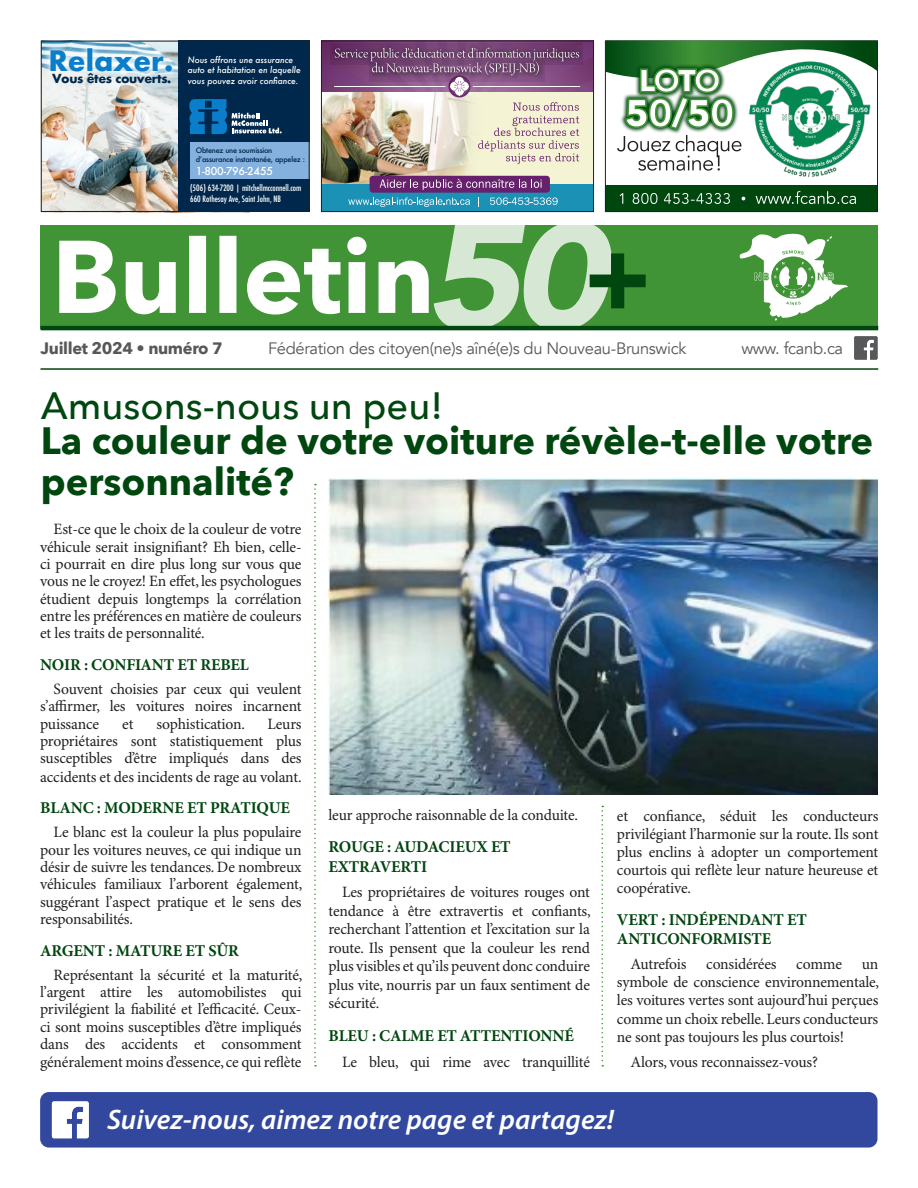
<style>
.page{position:relative;width:918px;height:1188px;background:#fff}
.page>*{position:absolute;margin:0;border:0;box-sizing:border-box;transform-origin:0 0}
.t1{font:700 38.1px/41.2px "Avenir Next";color:#00460f}
.t2{font:500 38.1px "Avenir Next";color:#00460f}
.t3{font:italic 600 28.35px "Myriad Pro";color:#fff}
.t4{font:700 27.45px "Futura";color:#0a7eca}
.t5{font:700 16.5px/19.4px "Minion Pro";letter-spacing:-.01em;color:#00460f}
.t6{font:16.5px "Avenir";letter-spacing:-.02em;color:#57585a}
.t7{font:700 16.5px "Avenir Next";letter-spacing:-.02em;color:#57585a}
.t8{font:15.75px/17.4px "Minion Pro";letter-spacing:-.01em;color:#231f20;text-align:justify}
.t9{font:700 12.15px "Futura";letter-spacing:-.03em;color:#00284c}
.t10{font:500 10.65px "Futura";letter-spacing:-.01em;color:#fff}
.t11{font:italic 500 8.55px/10.4px "Futura";color:#fff}
.t12{font:500 condensed 8.55px/10.2px "Futura";color:#fff}
.t13{font:500 7.35px/8.9px "Futura";letter-spacing:-.03em;color:#00284c}
</style>
<div class="page">
<div style="left:40px;top:225px;width:838px;height:103px;background:#419436"></div>
<hr style="left:40px;top:326px;width:838px;height:4px;background:#00460f">
<svg style="left:740px;top:234px;width:108px;height:87px"></svg>
<svg style="left:59px;top:225px;width:587px;height:101px"></svg>
<hr style="left:40px;top:368px;width:838px;height:2px;background:#00460f">
<svg style="left:854px;top:336px;width:23px;height:24px"></svg>
<img style="left:41px;top:41px;width:269px;height:171px">
<div style="left:40px;top:1092px;width:837px;height:56px;background:#31489e;border-radius:9px"></div>
<svg style="left:52px;top:1101px;width:37px;height:37px"></svg>
<div style="left:605px;top:185px;width:273px;height:27px;background:#00460f"></div>
<svg style="left:605px;top:40px;width:273px;height:164px"></svg>
<img style="left:323px;top:96px;width:174px;height:88px">
<div style="left:497px;top:64px;width:97px;height:127px;background:#f4f3d3"></div>
<div style="left:321px;top:184px;width:273px;height:28px;background:#1c91b6"></div>
<svg style="left:478px;top:102px;width:101px;height:62px"></svg>
<div style="left:370px;top:176px;width:180px;height:17px;background:#67206c;border-radius:3px"></div>
<svg style="left:380px;top:179px;width:162px;height:11px"></svg>
<svg style="left:348px;top:197px;width:122px;height:10px"></svg>
<svg style="left:490px;top:197px;width:68px;height:8px"></svg>
<div style="left:449px;top:76px;width:21px;height:21px;background:#692d69;border-radius:11px"></div>
<svg style="left:323px;top:43px;width:269px;height:53px;background:#875c84"></svg>
<hr style="left:334px;top:86px;width:111px;height:1px;background:#fff">
<hr style="left:473px;top:86px;width:107px;height:1px;background:#fff">
<div style="left:321px;top:41px;width:273px;height:171px;border:1px solid #231f20"></div>
<svg style="left:314px;top:484px;width:2px;height:583px"></svg>
<svg style="left:602px;top:806px;width:1px;height:261px"></svg>
<img style="left:329px;top:478px;width:549px;height:317px">
<h3 class="t4" style="left:49px;top:41px;width:126px">Relaxer.</h3>
<p class="t9" style="left:52px;top:70px;width:121px">Vous êtes couverts.</p>
<p class="t11" style="left:188px;top:54px;width:114px">Nous offrons une assurance auto et habitation en laquelle vous pouvez avoir confiance.</p>
<p class="t13" style="left:196px;top:146px;width:111px">Obtenez une soumission dʼassurance instantanée, appelez :</p>
<p class="t10" style="left:196px;top:163px;width:79px">1-800-796-2455</p>
<p class="t12" style="left:190px;top:183px;width:113px">(506) 634-7200 | mitchellmcconnell.com<br>660 Rothesay Ave, Saint John, NB</p>
<p class="t7" style="left:40px;top:334px;width:184px">Juillet 2024 • numéro 7</p>
<p class="t6" style="left:268px;top:339px;width:420px">Fédération des citoyen(ne)s aîné(e)s du Nouveau-Brunswick</p>
<p class="t6" style="left:741px;top:339px;width:103px">www. fcanb.ca</p>
<h1 class="t2" style="left:41px;top:373px;width:404px">Amusons-nous un peu!</h1>
<h1 class="t1" style="left:41px;top:420px;width:834px">La couleur de votre voiture révèle-t-elle votre personnalité?</h1>
<p class="t8" style="left:40px;top:521px;width:263px;text-indent:14px">Est-ce que le choix de la couleur de votre véhicule serait insignifiant? Eh bien, celle&shy;ci pourrait en dire plus long sur vous que vous ne le croyez! En effet, les psychologues étudient depuis longtemps la corrélation entre les préférences en matière de couleurs et les traits de personnalité.</p>
<p class="t5" style="left:40px;top:656px;width:210px">NOIR : CONFIANT ET REBEL</p>
<p class="t8" style="left:40px;top:681px;width:263px;text-indent:14px">Souvent choisies par ceux qui veulent s’affirmer, les voitures noires incarnent puissance</p>
<p class="t8" style="left:122px;top:716px;width:13px">et</p>
<p class="t8" style="left:157px;top:716px;width:90px">sophistication.</p>
<p class="t8" style="left:40px;top:716px;width:263px;text-indent:227px">Leurs propriétaires sont statistiquement plus susceptibles d’être impliqués dans des accidents et des incidents de rage au volant.</p>
<p class="t5" style="left:40px;top:799px;width:251px">BLANC : MODERNE ET PRATIQUE</p>
<p class="t8" style="left:40px;top:824px;width:264px;text-indent:14px">Le blanc est la couleur la plus populaire pour les voitures neuves, ce qui indique un désir de suivre les tendances. De nombreux véhicules familiaux l’arborent également, suggérant l’aspect pratique et le sens des responsabilités.</p>
<p class="t5" style="left:40px;top:941px;width:200px">ARGENT : MATURE ET SÛR</p>
<p class="t8" style="left:40px;top:967px;width:264px;text-indent:14px">Représentant la sécurité et la maturité, l’argent attire les automobilistes qui privilégient la fiabilité et l’efficacité. Ceux&shy;ci sont moins susceptibles d’être impliqués dans des accidents et consomment généralement moins d’essence, ce qui reflète</p>
<p class="t8" style="left:329px;top:806px;width:251px">leur approche raisonnable de la conduite.</p>
<p class="t5" style="left:329px;top:838px;width:184px">ROUGE : AUDACIEUX ET<br>EXTRAVERTI</p>
<p class="t8" style="left:329px;top:883px;width:264px;line-height:18.6px;text-indent:14px">Les propriétaires de voitures rouges ont tendance à être extravertis et confiants, recherchant l’attention et l’excitation sur la route. Ils pensent que la couleur les rend plus visibles et qu’ils peuvent donc conduire plus vite, nourris par un faux sentiment de sécurité.</p>
<p class="t5" style="left:329px;top:1027px;width:247px">BLEU : CALME ET ATTENTIONNÉ</p>
<p class="t8" style="left:342px;top:1053px;width:249px">Le bleu, qui rime avec tranquillité</p>
<p class="t8" style="left:617px;top:807px;width:263px;line-height:18.1px">et confiance, séduit les conducteurs privilégiant l’harmonie sur la route. Ils sont plus enclins à adopter un comportement courtois qui reflète leur nature heureuse et coopérative.</p>
<p class="t5" style="left:617px;top:911px;width:191px;line-height:18.9px">VERT : INDÉPENDANT ET<br>ANTICONFORMISTE</p>
<p class="t8" style="left:617px;top:956px;width:264px;line-height:18.1px;text-indent:14px">Autrefois considérées comme un symbole de conscience environnementale, les voitures vertes sont aujourd’hui perçues comme un choix rebelle. Leurs conducteurs ne sont pas toujours les plus courtois!</p>
<p class="t8" style="left:630px;top:1053px;width:189px">Alors, vous reconnaissez-vous?</p>
<h2 class="t3" style="left:107px;top:1104px;width:508px">Suivez-nous, aimez notre page et partagez!</h2>
</div>
